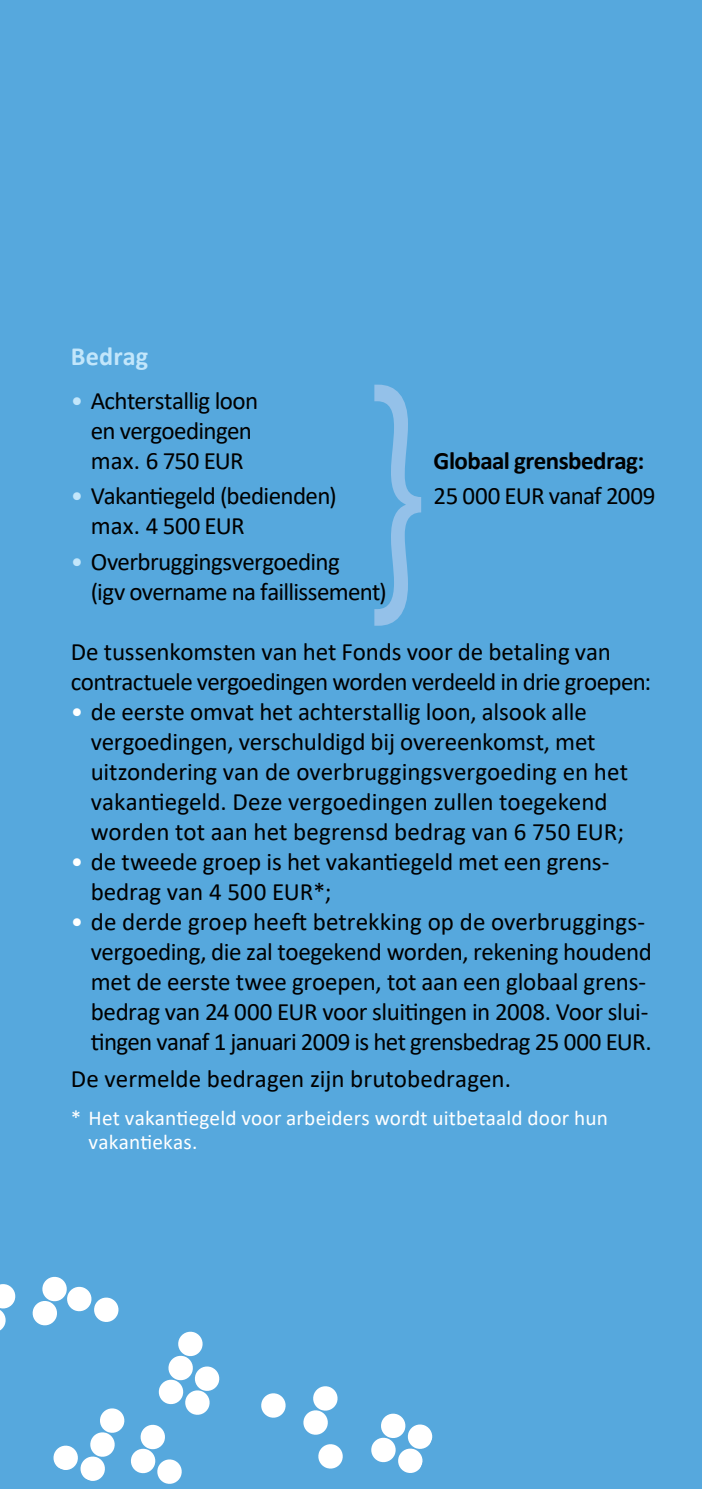
<style>
.page{position:relative;width:702px;height:1489px;background:#fff}
.page>*{position:absolute;margin:0;border:0;box-sizing:border-box;transform-origin:0 0}
.t1{font:700 26.25px "Calibri";letter-spacing:.005em;color:#c2e6fb}
.t2{font:25px/30px "Calibri";letter-spacing:-.01em;color:#000}
.t3{font:700 25px "Calibri";letter-spacing:-.02em;color:#000}
.t4{font:25px "Calibri";letter-spacing:-.03em;color:#000}
.t5{font:21.25px/23.8px "Calibri";letter-spacing:.01em;color:#fff}
.s1{color:#c2e6fb}
.s2{color:#fff}
</style>
<div class="page">
<div style="left:0;top:0;width:702px;height:1488px;background:#56a8dd"></div>
<svg style="left:374px;top:384px;width:47px;height:241px"></svg>
<svg style="left:0;top:1284px;width:16px;height:47px"></svg>
<svg style="left:261px;top:1393px;width:25px;height:25px"></svg>
<svg style="left:318px;top:1444px;width:25px;height:25px"></svg>
<svg style="left:303px;top:1386px;width:35px;height:49px"></svg>
<svg style="left:371px;top:1413px;width:62px;height:60px"></svg>
<svg style="left:32px;top:1276px;width:188px;height:208px"></svg>
<p class="t1" style="left:71px;top:337px;width:79px">Bedrag</p>
<p class="t2" style="left:71px;top:385px;width:189px;text-align:center"><span class="s1">•</span> Achterstallig loon en vergoedingen max. 6 750 EUR</p>
<p class="t3" style="left:433px;top:443px;width:212px">Globaal grensbedrag:</p>
<p class="t2" style="left:71px;top:480px;width:267px"><span class="s1">•</span> Vakantiegeld (bedienden)</p>
<p class="t4" style="left:433px;top:478px;width:223px">25 000 EUR vanaf 2009</p>
<p class="t2" style="left:91px;top:510px;width:155px">max. 4 500 EUR</p>
<p class="t2" style="left:91px;top:545px;width:297px;text-indent:-20px"><span class="s1">•</span> Overbruggingsvergoeding<br>(igv overname na faillissement)</p>
<p class="t2" style="left:71px;top:635px;width:582px">De tussenkomsten van het Fonds voor de betaling van contractuele vergoedingen worden verdeeld in drie groepen:</p>
<p class="t2" style="left:91px;top:695px;width:539px;text-indent:-20px"><span class="s2">•</span> de eerste omvat het achterstallig loon, alsook alle vergoedingen, verschuldigd bij overeenkomst, met uitzondering van de overbruggingsvergoeding en het vakantiegeld. Deze vergoedingen zullen toegekend worden tot aan het begrensd bedrag van 6 750 EUR;</p>
<p class="t2" style="left:91px;top:845px;width:518px;text-indent:-20px"><span class="s2">•</span> de tweede groep is het vakantiegeld met een grens&shy;bedrag van 4 500 EUR*;</p>
<p class="t2" style="left:91px;top:905px;width:562px;text-indent:-20px"><span class="s2">•</span> de derde groep heeft betrekking op de overbruggings&shy;vergoeding, die zal toegekend worden, rekening houdend met de eerste twee groepen, tot aan een globaal grens&shy;bedrag van 24 000 EUR voor sluitingen in 2008. Voor slui&shy;tingen vanaf 1 januari 2009 is het grensbedrag 25 000 EUR.</p>
<p class="t2" style="left:71px;top:1063px;width:441px">De vermelde bedragen zijn brutobedragen.</p>
<p class="t5" style="left:89px;top:1105px;width:520px;text-indent:-18px">* Het vakantiegeld voor arbeiders wordt uitbetaald door hun vakantiekas.</p>
</div>
